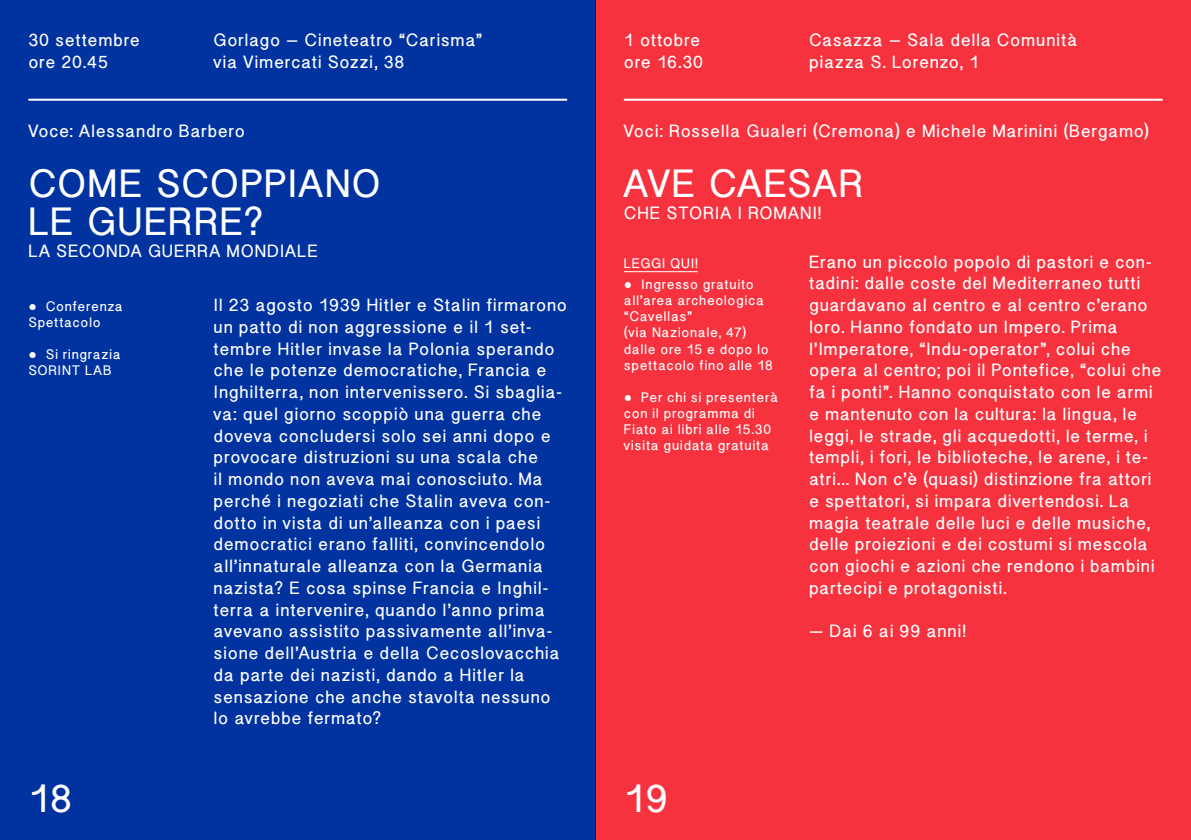
<style>
.page{position:relative;width:1191px;height:840px;background:#fff}
.page>*{position:absolute;margin:0;border:0;box-sizing:border-box;transform-origin:0 0}
.t1{font:700 40px/38px "Boxer";letter-spacing:.03em;color:#fff}
.t2{font:700 18px/21.8px "Boxer";letter-spacing:.04em;color:#fff}
.t3{font:700 14px/16px "Boxer";letter-spacing:.05em;color:#fff}
.s1{font-family:"Courier New";font-weight:400}
</style>
<div class="page">
<div style="left:0;top:0;width:595px;height:839px;background:#0033a0"></div>
<div style="left:595px;top:0;width:596px;height:839px;background:#f7323f"></div>
<hr style="left:624px;top:99px;width:538px;height:2px;background:#fff">
<hr style="left:624px;top:271px;width:73px;height:1px;background:#fff">
<hr style="left:28px;top:99px;width:539px;height:2px;background:#fff">
<hr style="left:595px;top:0;width:1px;height:839px;background:#1d1d1b">
<p class="t2" style="left:28px;top:29px;width:113px">30 settembre ore 20.45</p>
<p class="t2" style="left:214px;top:29px;width:270px">Gorlago – Cineteatro “Carisma” via Vimercati Sozzi, 38</p>
<p class="t2" style="left:28px;top:120px;width:218px">Voce: Alessandro Barbero</p>
<h1 class="t1" style="left:28px;top:164px;width:354px">COME SCOPPIANO<br>LE GUERRE?</h1>
<p class="t2" style="left:28px;top:239px;width:291px">LA SECONDA GUERRA MONDIALE</p>
<p class="t3" style="left:28px;top:298px;width:96px"><span class="s1">●</span> Conferenza<br>Spettacolo</p>
<p class="t3" style="left:28px;top:346px;width:94px"><span class="s1">●</span> Si ringrazia<br>SORINT LAB</p>
<p class="t2" style="left:214px;top:294px;width:355px">Il 23 agosto 1939 Hitler e Stalin firmarono un patto di non aggressione e il 1 set&shy;tembre Hitler invase la Polonia sperando che le potenze democratiche, Francia e Inghilterra, non intervenissero. Si sbaglia&shy;va: quel giorno scoppiò una guerra che doveva concludersi solo sei anni dopo e provocare distruzioni su una scala che<br>il mondo non aveva mai conosciuto. Ma perché i negoziati che Stalin aveva con&shy;dotto in vista di un’alleanza con i paesi democratici erano falliti, convincendolo all’innaturale alleanza con la Germania nazista? E cosa spinse Francia e Inghil&shy;terra a intervenire, quando l’anno prima avevano assistito passivamente all’inva&shy;sione dell’Austria e della Cecoslovacchia da parte dei nazisti, dando a Hitler la sensazione che anche stavolta nessuno lo avrebbe fermato?</p>
<p class="t2" style="left:624px;top:29px;width:81px">1 ottobre ore 16.30</p>
<p class="t2" style="left:809px;top:29px;width:270px">Casazza – Sala della Comunità piazza S. Lorenzo, 1</p>
<p class="t2" style="left:624px;top:120px;width:527px">Voci: Rossella Gualeri (Cremona) e Michele Marinini (Bergamo)</p>
<h1 class="t1" style="left:624px;top:164px;width:241px">AVE CAESAR</h1>
<p class="t2" style="left:624px;top:201px;width:199px">CHE STORIA I ROMANI!</p>
<p class="t2" style="left:809px;top:250px;width:354px">Erano un piccolo popolo di pastori e con&shy;tadini: dalle coste del Mediterraneo tutti guardavano al centro e al centro c’erano loro. Hanno fondato un Impero. Prima l’Imperatore, “Indu-operator”, colui che opera al centro; poi il Pontefice, “colui che fa i ponti”. Hanno conquistato con le armi e mantenuto con la cultura: la lingua, le leggi, le strade, gli acquedotti, le terme, i templi, i fori, le biblioteche, le arene, i te&shy;atri... Non c’è (quasi) distinzione fra attori e spettatori, si impara divertendosi. La magia teatrale delle luci e delle musiche, delle proiezioni e dei costumi si mescola con giochi e azioni che rendono i bambini partecipi e protagonisti.</p>
<p class="t2" style="left:809px;top:620px;width:158px">— Dai 6 ai 99 anni!</p>
<p class="t3" style="left:624px;top:255px;width:75px">LEGGI QUI!</p>
<p class="t3" style="left:624px;top:276px;width:151px"><span class="s1">●</span> Ingresso gratuito all’area archeologica “Cavellas”<br>(via Nazionale, 47) dalle ore 15 e dopo lo spettacolo fino alle 18</p>
<p class="t3" style="left:624px;top:388px;width:156px"><span class="s1">●</span> Per chi si presenterà con il programma di<br>Fiato ai libri alle 15.30 visita guidata gratuita</p>
<h1 class="t1" style="left:28px;top:778px;width:46px">18</h1>
<h1 class="t1" style="left:624px;top:778px;width:46px">19</h1>
</div>
